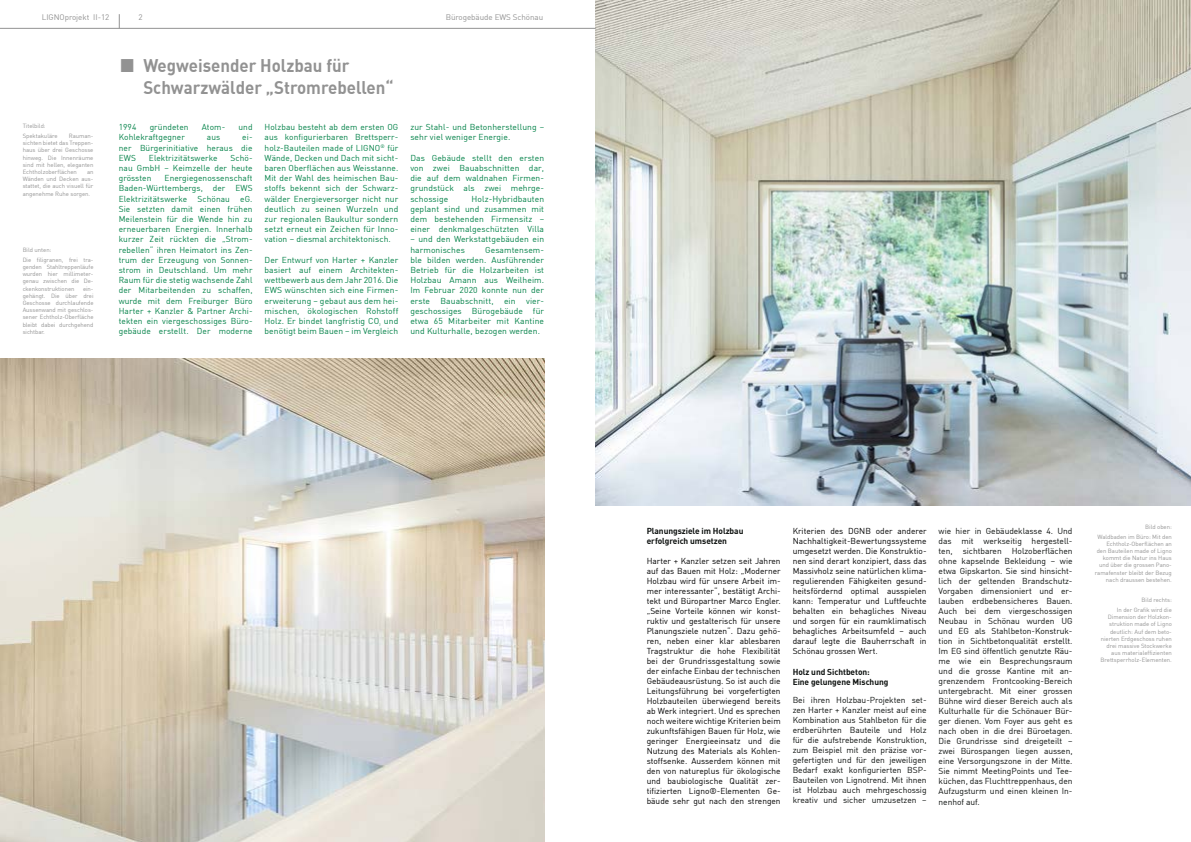
<style>
.page{position:relative;width:1191px;height:842px;background:#fff}
.page>*{position:absolute;margin:0;border:0;box-sizing:border-box;transform-origin:0 0}
.t1{font:700 18px/21.6px "DIN";color:#929292;scale:.94 1}
.t2{font:8.5px/10.2px "DIN";letter-spacing:.01em;color:#008147;text-align:justify}
.t3{font:8.5px/10px "DIN";color:#000}
.t4{font:8.5px/10px "DIN";letter-spacing:-.005em;color:#0c100e}
.t5{font:700 8.5px/10px "DIN";letter-spacing:-.005em;color:#0c100e}
.t6{font:8px "DIN";letter-spacing:-.005em;color:#929292}
.t7{font:6px/7.2px "DIN";letter-spacing:-.005em;color:#929292;text-align:right}
</style>
<div class="page">
<img style="left:595px;top:0;width:596px;height:505px">
<img style="left:0;top:358px;width:544px;height:484px">
<svg style="left:119px;top:14px;width:1px;height:14px"></svg>
<hr style="left:0;top:28px;width:595px;height:1px;background:#929292">
<p class="t6" style="left:42px;top:12px;width:69px">LIGNOprojekt II-12</p>
<p class="t6" style="left:138px;top:12px;width:6px">2</p>
<p class="t6" style="left:446px;top:12px;width:99px">Bürogebäude EWS Schönau</p>
<p class="t7" style="left:23px;top:121px;width:36px;line-height:10px;text-align:left">Titelbild:<br>Spektakuläre</p>
<p class="t7" style="left:23px;top:132px;width:72px;text-align:justify;text-indent:46px">Rauman&shy;sichten bietet das Treppen&shy;haus über drei Geschosse hinweg. Die Innenräume sind mit hellen, eleganten Echtholzoberflächen</p>
<p class="t7" style="left:23px;top:168px;width:72px;text-align:justify;text-indent:64px">an Wänden und Decken aus&shy;stattet, die auch visuell für angenehme Ruhe sorgen.</p>
<p class="t7" style="left:23px;top:244px;width:72px;line-height:10px;text-align:left">Bild unten:<br>Die filigranen, frei tra-</p>
<p class="t7" style="left:23px;top:263px;width:72px;text-align:left">genden Stahltreppenläufe wurden hier millimeter&shy;genau zwischen die De&shy;ckenkonstruktionen</p>
<p class="t7" style="left:23px;top:285px;width:72px;text-align:justify;text-indent:60px">ein&shy;gehängt. Die über drei Geschosse durchlaufende Aussenwand mit geschlos&shy;sener Echtholz-Oberfläche bleibt dabei durchgehend sichtbar.</p>
<h1 class="t1" style="left:143px;top:54px;width:268px">Wegweisender Holzbau für<br>Schwarzwälder „Stromrebellen“</h1>
<p class="t2" style="left:119px;top:122px;width:19px">1994</p>
<p class="t2" style="left:150px;top:122px;width:40px">gründeten</p>
<p class="t2" style="left:202px;top:122px;width:25px">Atom-</p>
<p class="t2" style="left:238px;top:122px;width:16px">und</p>
<p class="t2" style="left:119px;top:132px;width:68px">Kohlekraftgegner</p>
<p class="t2" style="left:207px;top:132px;width:15px">aus</p>
<p class="t2" style="left:119px;top:132px;width:135px;text-indent:124px">ei&shy;ner Bürgerinitiative heraus die EWS</p>
<p class="t2" style="left:119px;top:152px;width:135px;text-indent:112px">Schö&shy;nau GmbH – Keimzelle der heute grössten</p>
<p class="t2" style="left:149px;top:152px;width:70px">Elektrizitätswerke</p>
<p class="t2" style="left:119px;top:173px;width:135px;text-align:left;text-indent:46px">Energiegenossenschaft<br>Baden-Württembergs, der EWS<br>Elektrizitätswerke Schönau eG.<br>Sie setzten damit einen frühen<br>Meilenstein für die Wende hin zu erneuerbaren Energien. Innerhalb kurzer Zeit rückten die „Strom&shy;rebellen“ ihren Heimatort ins Zen&shy;trum der Erzeugung von Sonnen&shy;strom in Deutschland. Um mehr<br>Raum für die stetig wachsende Zahl der Mitarbeitenden zu schaffen, wurde mit dem Freiburger Büro<br>Harter + Kanzler &amp; Partner Archi&shy;tekten ein viergeschossiges Büro&shy;gebäude erstellt. Der moderne</p>
<p class="t2" style="left:264px;top:122px;width:135px">Holzbau besteht ab dem ersten OG aus konfigurierbaren Brettsperr&shy;holz-Bauteilen made of LIGNO<sup>®</sup> für Wände, Decken und Dach mit sicht&shy;baren Oberflächen aus Weisstanne.<br>Mit der Wahl des heimischen Bau&shy;stoffs bekennt sich der Schwarz&shy;wälder Energieversorger nicht nur deutlich zu seinen Wurzeln und zur regionalen Baukultur sondern setzt erneut ein Zeichen für Inno&shy;vation – diesmal architektonisch.</p>
<p class="t2" style="left:264px;top:254px;width:135px;text-align:left">Der Entwurf von Harter + Kanzler basiert auf einem Architekten&shy;wettbewerb aus dem Jahr 2016. Die EWS wünschten sich eine Firmen&shy;erweiterung – gebaut aus dem hei&shy;mischen, ökologischen Rohstoff Holz. Er bindet langfristig CO<sub>²</sub> und benötigt beim Bauen – im Vergleich</p>
<p class="t2" style="left:410px;top:122px;width:135px">zur Stahl- und Betonherstellung – sehr viel weniger Energie.</p>
<p class="t2" style="left:410px;top:152px;width:135px">Das Gebäude stellt den ersten von zwei Bauabschnitten dar, die auf dem waldnahen Firmen&shy;grundstück als zwei mehrge&shy;schossige</p>
<p class="t2" style="left:410px;top:193px;width:135px;text-indent:61px">Holz-Hybridbauten geplant sind und zusammen mit dem bestehenden Firmensitz – einer denkmalgeschützten Villa</p>
<p class="t2" style="left:410px;top:234px;width:135px">– und den Werkstattgebäuden ein harmonisches</p>
<p class="t2" style="left:410px;top:244px;width:135px;text-align:left;text-indent:75px">Gesamtensem&shy;ble bilden werden. Ausführender<br>Betrieb für die Holzarbeiten ist<br>Holzbau Amann aus Weilheim.<br>Im Februar 2020 konnte nun der erste Bauabschnitt, ein vier&shy;geschossiges Bürogebäude für etwa 65 Mitarbeiter mit Kantine und Kulturhalle, bezogen werden.</p>
<p class="t5" style="left:646px;top:526px;width:98px">Planungsziele im Holzbau erfolgreich umsetzen</p>
<p class="t3" style="left:646px;top:556px;width:135px">Harter + Kanzler setzen seit Jahren auf das Bauen mit Holz: „Moderner Holzbau wird für unsere Arbeit im&shy;mer interessanter“, bestätigt Archi&shy;tekt und Büropartner Marco Engler. „Seine Vorteile können wir konst&shy;ruktiv und gestalterisch für unsere Planungsziele nutzen“. Dazu gehö&shy;ren, neben einer klar ablesbaren Tragstruktur die hohe Flexibilität bei der Grundrissgestaltung sowie der einfache Einbau der technischen Gebäudeausrüstung. So ist auch die Leitungsführung bei vorgefertigten Holzbauteilen überwiegend bereits ab Werk integriert. Und es sprechen noch weitere wichtige Kriterien beim zukunftsfähigen Bauen für Holz, wie geringer Energieeinsatz und die Nutzung des Materials als Kohlen&shy;stoffsenke. Ausserdem können mit den von natureplus für ökologische und baubiologische Qualität zer&shy;tifizierten Ligno®-Elementen Ge&shy;bäude sehr gut nach den strengen</p>
<p class="t3" style="left:792px;top:526px;width:135px">Kriterien des DGNB oder anderer Nachhaltigkeit-Bewertungssysteme umgesetzt werden. Die Konstruktio&shy;nen sind derart konzipiert, dass das Massivholz seine natürlichen klima&shy;regulierenden Fähigkeiten gesund&shy;heitsfördernd optimal ausspielen kann: Temperatur und Luftfeuchte behalten ein behagliches Niveau und sorgen für ein raumklimatisch behagliches Arbeitsumfeld – auch darauf legte die Bauherrschaft in Schönau grossen Wert.</p>
<p class="t5" style="left:792px;top:666px;width:97px">Holz und Sichtbeton:<br>Eine gelungene Mischung</p>
<p class="t4" style="left:792px;top:695px;width:135px">Bei ihren Holzbau-Projekten set&shy;zen Harter + Kanzler meist auf eine Kombination aus Stahlbeton für die erdberührten Bauteile und Holz für die aufstrebende Konstruktion, zum Beispiel mit den präzise vor&shy;gefertigten und für den jeweiligen Bedarf exakt konfigurierten BSP-Bauteilen von Lignotrend. Mit ihnen ist Holzbau auch mehrgeschossig kreativ und sicher umzusetzen –</p>
<p class="t4" style="left:938px;top:526px;width:135px;text-align:justify">wie hier in Gebäudeklasse 4. Und das mit werkseitig hergestell&shy;ten, sichtbaren Holzoberflächen ohne kapselnde Bekleidung – wie etwa Gipskarton. Sie sind hinsicht&shy;lich der geltenden Brandschutz-Vorgaben dimensioniert und er&shy;lauben erdbebensicheres Bauen.<br>Auch bei dem viergeschossigen Neubau in Schönau wurden UG und EG als Stahlbeton-Konstruk&shy;tion in Sichtbetonqualität erstellt.<br>Im EG sind öffentlich genutzte Räu&shy;me wie ein Besprechungsraum und die grosse Kantine mit an&shy;grenzendem Frontcooking-Bereich untergebracht. Mit einer grossen Bühne wird dieser Bereich auch als Kulturhalle für die Schönauer Bür&shy;ger dienen. Vom Foyer aus geht es nach oben in die drei Büroetagen.<br>Die Grundrisse sind dreigeteilt – zwei Bürospangen liegen aussen, eine Versorgungszone in der Mitte.<br>Sie nimmt MeetingPoints und Tee&shy;küchen, das Fluchttreppenhaus, den Aufzugsturm und einen kleinen In&shy;nenhof auf.</p>
<p class="t7" style="left:1097px;top:521px;width:76px;line-height:10px">Bild oben:<br>Waldbaden im Büro: Mit den</p>
<p class="t7" style="left:1094px;top:540px;width:79px">Echtholz-Oberflächen an<br>den Bauteilen made of Ligno kommt die Natur ins Haus und über die grossen Pano&shy;ramafenster bleibt der Bezug nach draussen bestehen.</p>
<p class="t7" style="left:1116px;top:595px;width:56px;line-height:10px">Bild rechts:<br>In der Grafik wird die</p>
<p class="t7" style="left:1100px;top:613px;width:73px">Dimension der Holzkon&shy;struktion made of Ligno deutlich: Auf dem beto&shy;nierten Erdgeschoss ruhen drei massive Stockwerke aus materialeffizienten<br>Brettsperrholz-Elementen.</p>
</div>
